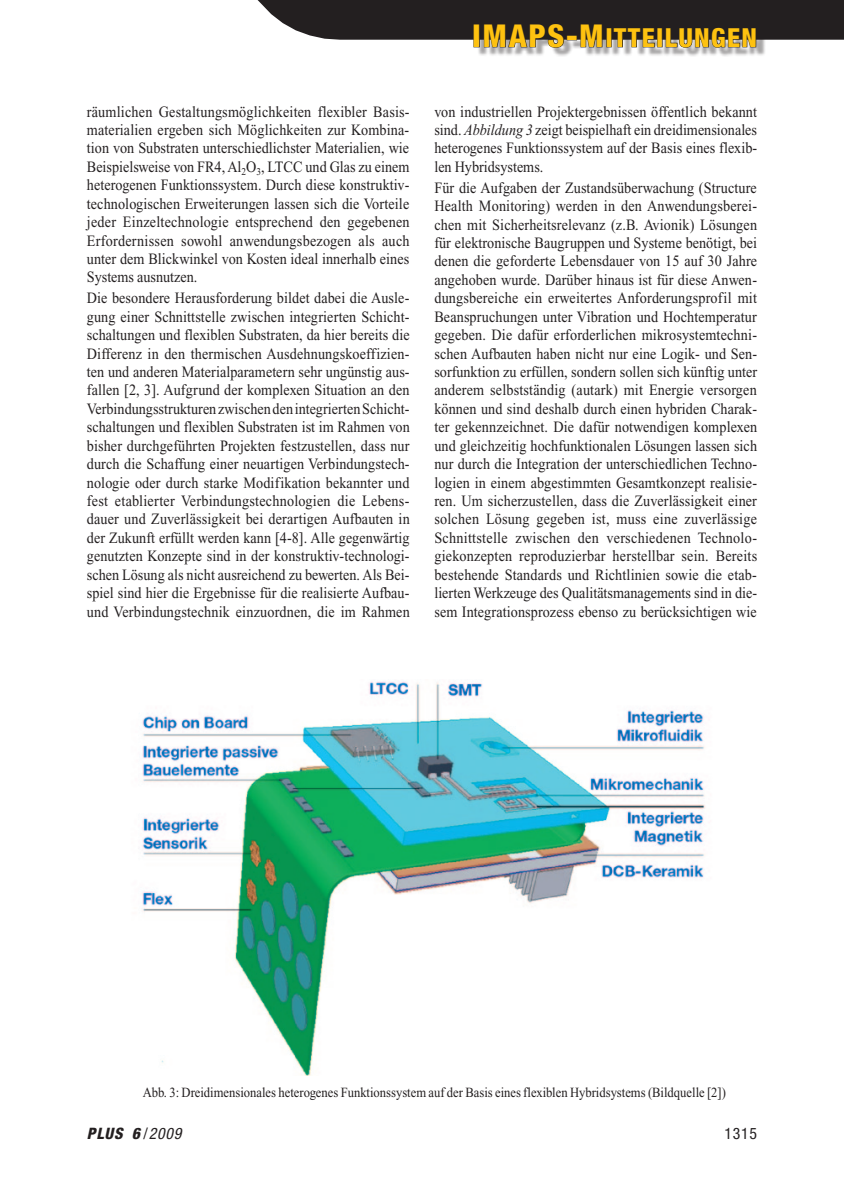
<style>
.page{position:relative;width:844px;height:1191px;background:#fff}
.page>*{position:absolute;margin:0;border:0;box-sizing:border-box;transform-origin:0 0}
.t1{font:800 condensed 26.25px "Helvetica Neue";letter-spacing:.05em;color:#fec210}
._05_09_Grute{font:15.75px/18.4px "Times New Roman";letter-spacing:.005em;color:#231f20;text-align:justify;scale:.9 1}
.t2{font:italic 800 condensed 15.75px "Helvetica Neue";color:#231f20}
.t3{font:condensed 15.75px "Helvetica Neue";color:#231f20}
._06_08_BUZ{font:14px "Times New Roman";color:#231f20;scale:.9 1}
.s1{font-size:31.5px}
.s2{font-style:italic}
.s3{font-weight:400;font-style:normal}
.s4{font-weight:400}
</style>
<div class="page">
<div style="left:477px;top:27px;width:288px;height:30px;background:#231f20;opacity:.4"></div>
<svg style="left:257px;top:0;width:586px;height:51px"></svg>
<img style="left:142px;top:681px;width:563px;height:395px">
<p class="_05_09_Grute" style="left:87px;top:102px;width:360px">räumlichen Gestaltungsmöglichkeiten flexibler Basis&shy;materialien ergeben sich Möglichkeiten zur Kombina&shy;tion von Substraten unterschiedlichster Materialien, wie Beispielsweise von FR4, Al<sub>2</sub>O<sub>3</sub>, LTCC und Glas zu einem heterogenen Funktionssystem. Durch diese konstruktiv&shy;technologischen Erweiterungen lassen sich die Vorteile jeder Einzeltechnologie entsprechend den gegebenen Erfordernissen sowohl anwendungsbezogen als auch unter dem Blickwinkel von Kosten ideal innerhalb eines Systems ausnutzen.</p>
<p class="_05_09_Grute" style="left:87px;top:289px;width:360px">Die besondere Herausforderung bildet dabei die Ausle&shy;gung einer Schnittstelle zwischen integrierten Schicht&shy;schaltungen und flexiblen Substraten, da hier bereits die Differenz in den thermischen Ausdehnungskoeffizien&shy;ten und anderen Materialparametern sehr ungünstig aus&shy;fallen [2, 3]. Aufgrund der komplexen Situation an den Verbindungsstrukturen zwischen den integrierten Schicht&shy;schaltungen und flexiblen Substraten ist im Rahmen von bisher durchgeführten Projekten festzustellen, dass nur durch die Schaffung einer neuartigen Verbindungstech&shy;nologie oder durch starke Modifikation bekannter und fest etablierter Verbindungstechnologien die Lebens&shy;dauer und Zuverlässigkeit bei derartigen Aufbauten in der Zukunft erfüllt werden kann [4-8]. Alle gegenwärtig genutzten Konzepte sind in der konstruktiv-technologi&shy;schen Lösung als nicht ausreichend zu bewerten. Als Bei&shy;spiel sind hier die Ergebnisse für die realisierte Aufbau&shy;und Verbindungstechnik einzuordnen, die im Rahmen</p>
<h1 class="t1" style="left:472px;top:21px;width:286px"><span class="s1">IMAPS-M</span>ITTEILUNGEN</h1>
<p class="_05_09_Grute" style="left:434px;top:102px;width:360px">von industriellen Projektergebnissen öffentlich bekannt sind. <span class="s2">Abbildung 3</span> zeigt beispielhaft ein dreidimensionales heterogenes Funktionssystem auf der Basis eines flexib&shy;len Hybridsystems.</p>
<p class="_05_09_Grute" style="left:434px;top:178px;width:360px">Für die Aufgaben der Zustandsüberwachung (Structure Health Monitoring) werden in den Anwendungsberei&shy;chen mit Sicherheitsrelevanz (z.B. Avionik) Lösungen für elektronische Baugruppen und Systeme benötigt, bei denen die geforderte Lebensdauer von 15 auf 30 Jahre angehoben wurde. Darüber hinaus ist für diese Anwen&shy;dungsbereiche ein erweitertes Anforderungsprofil mit Beanspruchungen unter Vibration und Hochtemperatur gegeben. Die dafür erforderlichen mikrosystemtechni&shy;schen Aufbauten haben nicht nur eine Logik- und Sen&shy;sorfunktion zu erfüllen, sondern sollen sich künftig unter anderem selbstständig (autark) mit Energie versorgen können und sind deshalb durch einen hybriden Charak&shy;ter gekennzeichnet. Die dafür notwendigen komplexen und gleichzeitig hochfunktionalen Lösungen lassen sich nur durch die Integration der unterschiedlichen Techno&shy;logien in einem abgestimmten Gesamtkonzept realisie&shy;ren. Um sicherzustellen, dass die Zuverlässigkeit einer solchen Lösung gegeben ist, muss eine zuverlässige Schnittstelle zwischen den verschiedenen Technolo&shy;giekonzepten reproduzierbar herstellbar sein. Bereits bestehende Standards und Richtlinien sowie die etab&shy;lierten Werkzeuge des Qualitätsmanagements sind in die&shy;sem Integrationsprozess ebenso zu berücksichtigen wie</p>
<p class="_06_08_BUZ" style="left:143px;top:1084px;width:649px">Abb. 3: Dreidimensionales heterogenes Funktionssystem auf der Basis eines flexiblen Hybridsystems (Bildquelle [2])</p>
<p class="t2" style="left:87px;top:1123px;width:96px">PLUS 6 <span class="s3">/</span><span class="s4">2009</span></p>
<p class="t3" style="left:724px;top:1124px;width:34px">1315</p>
</div>
